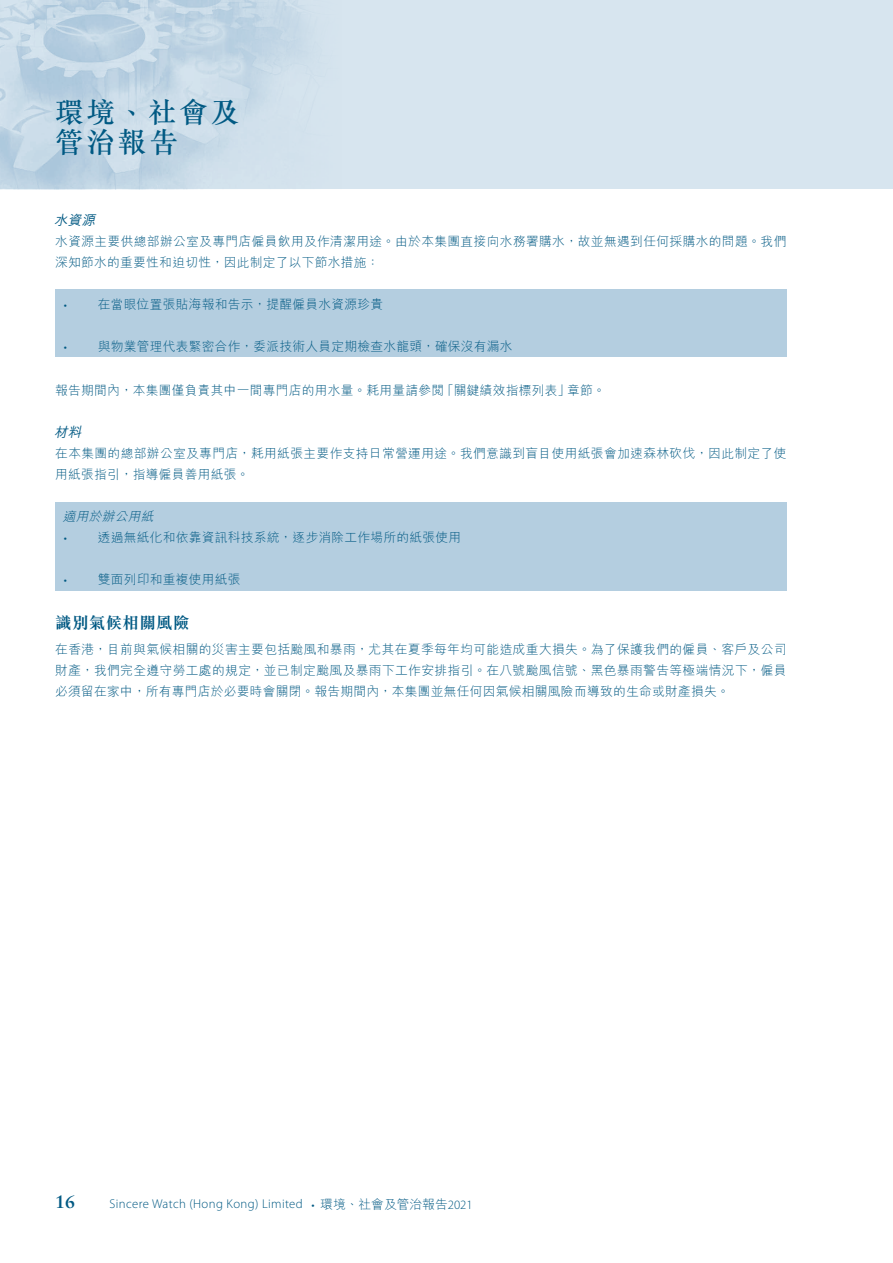
<style>
.page{position:relative;width:893px;height:1263px;background:#fff}
.page>*{position:absolute;margin:0;border:0;box-sizing:border-box;transform-origin:0 0}
.t1{font:500 28.5px/30px "M Sung HK";letter-spacing:.1em;color:#005983}
.t2{font:700 18px "Sabon LT Std";color:#005983}
._02_H2{font:700 16.5px "M Sung HK";letter-spacing:.02em;color:#005983}
._03_H3{font:italic 500 13.5px "M Hei HK";color:#005983}
._00_txt{font:300 12.75px/21px "M Hei HK";letter-spacing:.02em;color:#005983}
._00_txt-2{font:300 12.75px "Myriad Pro";letter-spacing:.03em;color:#005983}
._04_H4{font:italic 300 12.75px "M Hei HK";color:#005983}
.s1{font-family:"M Hei HK"}
</style>
<div class="page">
<div style="left:0;top:0;width:893px;height:189px;background:#d7e5ef"></div>
<img style="left:0;top:0;width:309px;height:189px">
<div style="left:55px;top:289px;width:732px;height:68px;background:#b4cee0"></div>
<div style="left:55px;top:502px;width:732px;height:88px;background:#b4cee0"></div>
<h1 class="t1" style="left:55px;top:96px;width:186px">環境、社會及管治報告</h1>
<p class="_03_H3" style="left:54px;top:210px;width:46px">水資源</p>
<p class="_00_txt" style="left:55px;top:230px;width:733px">水資源主要供總部辦公室及專門店僱員飲用及作清潔用途。由於本集團直接向水務署購水，故並無遇到任何採購水的問題。我們深知節水的重要性和迫切性，因此制定了以下節水措施：</p>
<p class="_00_txt-2" style="left:64px;top:297px;width:5px">•</p>
<p class="_00_txt" style="left:98px;top:293px;width:287px">在當眼位置張貼海報和告示，提醒僱員水資源珍貴</p>
<p class="_00_txt-2" style="left:64px;top:339px;width:5px">•</p>
<p class="_00_txt" style="left:98px;top:335px;width:416px">與物業管理代表緊密合作，委派技術人員定期檢查水龍頭，確保沒有漏水</p>
<p class="_00_txt" style="left:55px;top:380px;width:552px">報告期間內，本集團僅負責其中一間專門店的用水量。耗用量請參閱「關鍵績效指標列表」章節。</p>
<p class="_03_H3" style="left:54px;top:423px;width:32px">材料</p>
<p class="_00_txt" style="left:55px;top:443px;width:733px">在本集團的總部辦公室及專門店，耗用紙張主要作支持日常營運用途。我們意識到盲目使用紙張會加速森林砍伐，因此制定了使用紙張指引，指導僱員善用紙張。</p>
<p class="_04_H4" style="left:63px;top:510px;width:95px">適用於辦公用紙</p>
<p class="_00_txt-2" style="left:64px;top:530px;width:5px">•</p>
<p class="_00_txt" style="left:98px;top:527px;width:365px">透過無紙化和依靠資訊科技系統，逐步消除工作場所的紙張使用</p>
<p class="_00_txt-2" style="left:64px;top:572px;width:5px">•</p>
<p class="_00_txt" style="left:98px;top:569px;width:144px">雙面列印和重複使用紙張</p>
<p class="_02_H2" style="left:55px;top:615px;width:136px">識別氣候相關風險</p>
<p class="_00_txt" style="left:55px;top:639px;width:733px;text-align:justify">在香港，目前與氣候相關的災害主要包括颱風和暴雨，尤其在夏季每年均可能造成重大損失。為了保護我們的僱員、客戶及公司財產，我們完全遵守勞工處的規定，並已制定颱風及暴雨下工作安排指引。在八號颱風信號、黑色暴雨警告等極端情況下，僱員必須留在家中，所有專門店於必要時會關閉。報告期間內，本集團並無任何因氣候相關風險而導致的生命或財產損失。</p>
<h2 class="t2" style="left:55px;top:1190px;width:22px">16</h2>
<p class="_00_txt-2" style="left:110px;top:1196px;width:365px">Sincere Watch (Hong Kong) Limited • <span class="s1">環境、社會及管治報告</span>2021</p>
</div>
